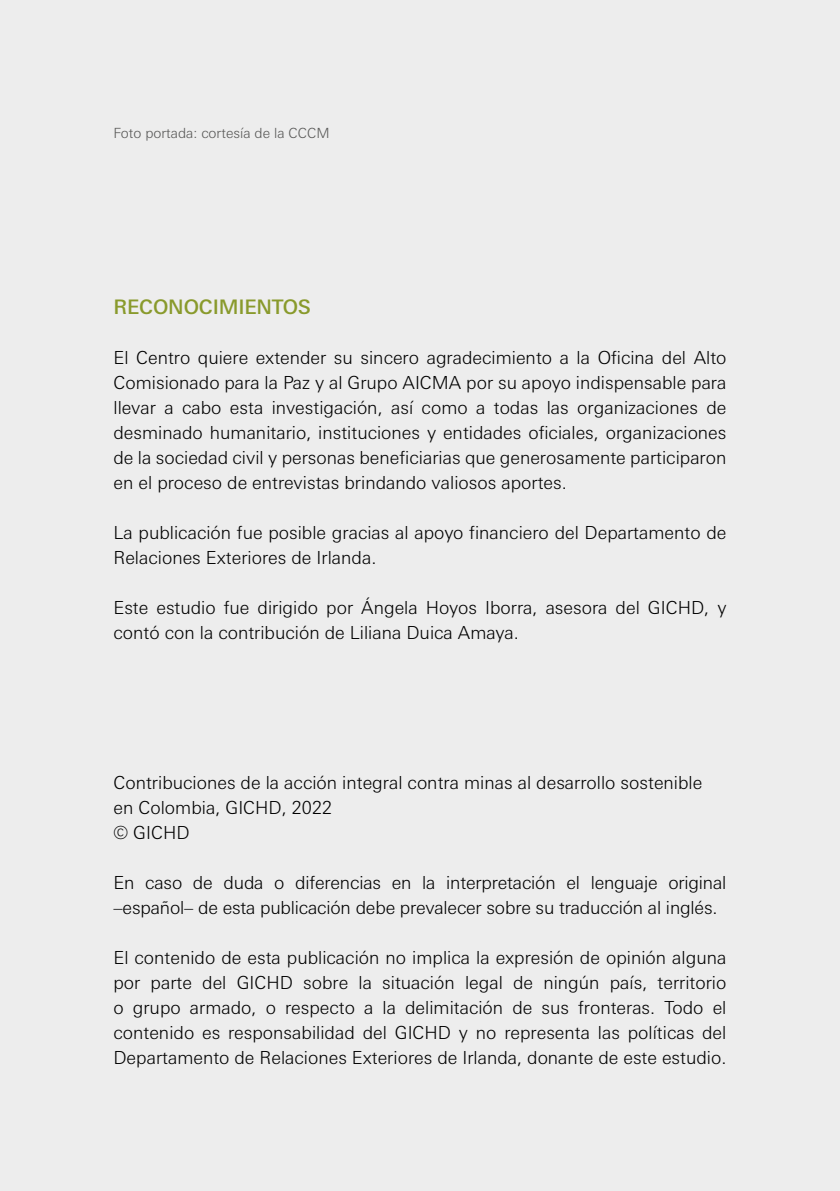
<style>
.page{position:relative;width:840px;height:1191px;background:#fff}
.page>*{position:absolute;margin:0;border:0;box-sizing:border-box;transform-origin:0 0}
.Body_Titres_Inter{font:500 20px "Linotype Univers Basic";letter-spacing:-.01em;color:#899a2c}
.Body{font:300 18px/25px "Linotype Univers Basic";color:#000}
.Légendes{font:300 14px "Linotype Univers Basic";color:#575756}
</style>
<div class="page">
<div style="left:0;top:0;width:839px;height:1191px;background:#ededed"></div>
<p class="Légendes" style="left:113px;top:125px;width:217px">Foto portada: cortesía de la CCCM</p>
<p class="Body_Titres_Inter" style="left:113px;top:295px;width:199px">RECONOCIMIENTOS</p>
<p class="Body" style="left:113px;top:344px;width:614px;text-align:justify">El Centro quiere extender su sincero agradecimiento a la Oficina del Alto Comisionado para la Paz y al Grupo AICMA por su apoyo indispensable para llevar a cabo esta investigación, así como a todas las organizaciones de desminado humanitario, instituciones y entidades oficiales, organizaciones de la sociedad civil y personas beneficiarias que generosamente participaron en el proceso de entrevistas brindando valiosos aportes.</p>
<p class="Body" style="left:113px;top:519px;width:614px">La publicación fue posible gracias al apoyo financiero del Departamento de<br>Relaciones Exteriores de Irlanda.</p>
<p class="Body" style="left:113px;top:594px;width:614px">Este estudio fue dirigido por Ángela Hoyos Iborra, asesora del GICHD, y contó con la contribución de Liliana Duica Amaya.</p>
<p class="Body" style="left:113px;top:769px;width:590px">Contribuciones de la acción integral contra minas al desarrollo sostenible en Colombia, GICHD, 2022<br>© GICHD</p>
<p class="Body" style="left:113px;top:869px;width:614px">En caso de duda o diferencias en la interpretación el lenguaje original –español– de esta publicación debe prevalecer sobre su traducción al inglés.</p>
<p class="Body" style="left:113px;top:944px;width:614px;text-align:justify">El contenido de esta publicación no implica la expresión de opinión alguna por parte del GICHD sobre la situación legal de ningún país, territorio o grupo armado, o respecto a la delimitación de sus fronteras. Todo el contenido es responsabilidad del GICHD y no representa las políticas del Departamento de Relaciones Exteriores de Irlanda, donante de este estudio.</p>
</div>
